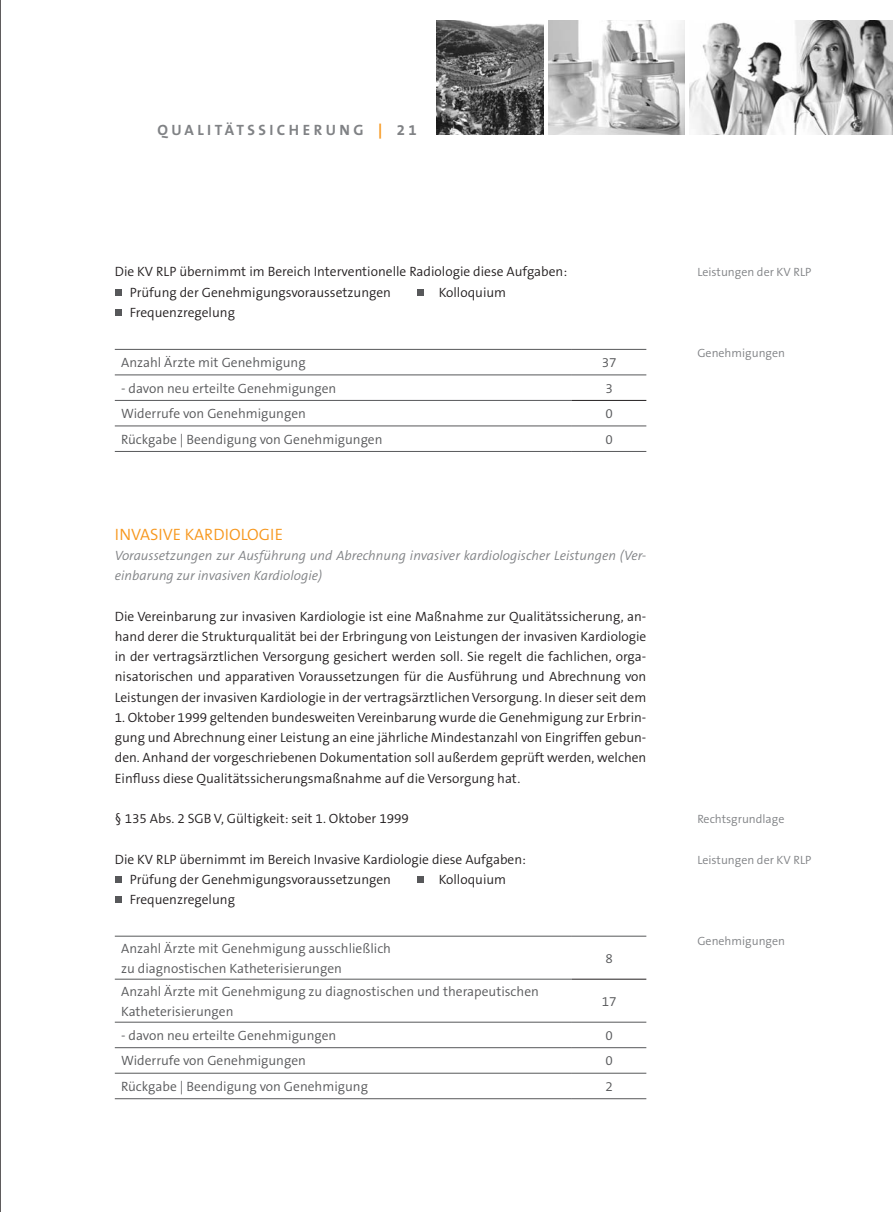
<style>
.page{position:relative;width:893px;height:1212px;background:#fff}
.page>*{position:absolute;margin:0;border:0;box-sizing:border-box;transform-origin:0 0}
.t1{font:300 16.5px "The Sans B4";letter-spacing:.005em;color:#f7971d}
.t2{font:700 15px "The Sans B7";letter-spacing:.23em;color:#808285}
.t3{font:300 13.5px/20.2px "The Sans B4";color:#231f20}
.t4{font:300 13.5px/20.2px "The Sans B4";color:#57585a}
.t5{font:italic 300 13.5px/20.2px "The Sans B4";color:#808285}
.t6{font:300 12px "The Sans B4";color:#808285}
.s1{color:#f7971d}
</style>
<div class="page">
<hr style="left:0;top:0;width:1px;height:1212px;background:#231f20">
<img style="left:690px;top:20px;width:203px;height:114px">
<img style="left:549px;top:20px;width:136px;height:114px">
<img style="left:437px;top:20px;width:106px;height:114px">
<div style="left:115px;top:289px;width:7px;height:6px;background:#57585a"></div>
<svg style="left:417px;top:289px;width:6px;height:6px"></svg>
<div style="left:115px;top:309px;width:7px;height:7px;background:#57585a"></div>
<hr style="left:115px;top:375px;width:457px;height:1px;background:#57585a">
<hr style="left:572px;top:375px;width:74px;height:1px;background:#57585a">
<hr style="left:115px;top:400px;width:457px;height:1px;background:#57585a">
<hr style="left:115px;top:426px;width:457px;height:1px;background:#57585a">
<hr style="left:572px;top:426px;width:74px;height:1px;background:#57585a">
<hr style="left:115px;top:451px;width:457px;height:1px;background:#57585a">
<hr style="left:572px;top:451px;width:74px;height:1px;background:#57585a">
<hr style="left:572px;top:400px;width:74px;height:1px;background:#231f20">
<hr style="left:115px;top:349px;width:457px;height:1px;background:#57585a">
<hr style="left:572px;top:349px;width:74px;height:1px;background:#57585a">
<div style="left:115px;top:876px;width:7px;height:7px;background:#57585a"></div>
<div style="left:417px;top:876px;width:6px;height:7px;background:#57585a"></div>
<div style="left:115px;top:896px;width:7px;height:7px;background:#57585a"></div>
<hr style="left:115px;top:979px;width:457px;height:1px;background:#57585a">
<hr style="left:115px;top:1022px;width:457px;height:1px;background:#57585a">
<hr style="left:572px;top:1022px;width:74px;height:1px;background:#57585a">
<hr style="left:115px;top:1047px;width:457px;height:1px;background:#57585a">
<hr style="left:572px;top:1047px;width:74px;height:1px;background:#57585a">
<hr style="left:115px;top:1073px;width:457px;height:1px;background:#57585a">
<hr style="left:572px;top:1073px;width:74px;height:1px;background:#57585a">
<hr style="left:115px;top:1098px;width:457px;height:1px;background:#57585a">
<hr style="left:572px;top:1098px;width:74px;height:1px;background:#57585a">
<hr style="left:572px;top:979px;width:74px;height:1px;background:#231f20">
<hr style="left:115px;top:936px;width:457px;height:1px;background:#57585a">
<hr style="left:572px;top:936px;width:74px;height:1px;background:#57585a">
<p class="t2" style="left:157px;top:121px;width:261px">QUALITÄTSSICHERUNG <span class="s1">|</span> 21</p>
<p class="t3" style="left:130px;top:262px;width:439px;text-indent:-15px">Die KV RLP übernimmt im Bereich I nterventionelle Radiologie diese Aufgaben:<br>Prüfung der Genehmigungsvoraussetzungen</p>
<p class="t3" style="left:439px;top:282px;width:69px">Kolloquium</p>
<p class="t3" style="left:130px;top:302px;width:107px">Frequenzregelung</p>
<p class="t4" style="left:121px;top:353px;width:186px">Anzahl Ärzte mit Genehmigung</p>
<p class="t4" style="left:602px;top:353px;width:16px">37</p>
<p class="t4" style="left:121px;top:378px;width:217px">- davon neu erteilte Genehmigungen</p>
<p class="t4" style="left:605px;top:378px;width:9px">3</p>
<p class="t4" style="left:121px;top:404px;width:186px">Widerrufe von Genehmigungen</p>
<p class="t4" style="left:605px;top:404px;width:9px">0</p>
<p class="t4" style="left:121px;top:429px;width:263px">Rückgabe | Beendigung von Genehmigungen</p>
<p class="t4" style="left:605px;top:429px;width:9px">0</p>
<p class="t1" style="left:115px;top:525px;width:87px">I nvasive Kard</p>
<p class="t1" style="left:225px;top:525px;width:60px">iologie</p>
<p class="t5" style="left:115px;top:545px;width:533px">Voraussetzungen zur Ausführung und Abrechnung invasiver kardiologischer Leistungen (Ver&shy;einbarung zur invasiven Kardiologie)</p>
<p class="t3" style="left:115px;top:606px;width:533px;text-align:justify">Die Vereinbarung zur invasiven Kardiologie ist eine Maßnahme zur Qualitätssicherung, an&shy;hand derer die Strukturqualität bei der E rbringung von Leistungen der invasiven Kardiologie in der vertragsärztlichen Versorgung gesichert werden soll. Sie regelt die fachlichen, orga&shy;nisatorischen und apparativen Voraussetzungen für die Ausführung und Abrechnung von Leistungen der invasiven Kardiologie in der vertragsärztlichen Versorgung. I n dieser seit dem</p>
<p class="t3" style="left:115px;top:707px;width:533px;text-align:justify">1. Oktober 1999 geltenden bundesweiten Vereinbarung wurde die Genehmigung zur E rbrin&shy;gung und Abrechnung einer Leistung an eine jährliche Mindestanzahl von Eingriffen gebun&shy;den. Anhand der vorgeschriebenen Dokumentation soll außerdem geprüft werden, welchen Einfluss diese Qualitätssicherungsmaßnahme auf die Versorgung hat.</p>
<p class="t3" style="left:115px;top:809px;width:296px">§ 135 Abs. 2 SGB V, Gültigkeit: seit 1. Oktober 1999</p>
<p class="t3" style="left:130px;top:849px;width:398px;text-indent:-15px">Die KV RLP übernimmt im Bereich I nvasive Kardiologie diese Aufgaben:<br>Prüfung der Genehmigungsvoraussetzungen</p>
<p class="t3" style="left:439px;top:869px;width:69px">Kolloquium</p>
<p class="t3" style="left:130px;top:890px;width:107px">Frequenzregelung</p>
<p class="t4" style="left:121px;top:938px;width:271px">Anzahl Ärzte mit Genehmigung ausschließlich zu diagnostischen Katheterisierungen</p>
<p class="t4" style="left:121px;top:981px;width:419px">Anzahl Ärzte mit Genehmigung zu diagnostischen und therapeutischen<br>Katheterisierungen</p>
<p class="t4" style="left:605px;top:948px;width:9px">8</p>
<p class="t4" style="left:602px;top:991px;width:16px">17</p>
<p class="t4" style="left:121px;top:1025px;width:217px">- davon neu erteilte Genehmigungen</p>
<p class="t4" style="left:605px;top:1025px;width:9px">0</p>
<p class="t4" style="left:121px;top:1051px;width:186px">Widerrufe von Genehmigungen</p>
<p class="t4" style="left:605px;top:1051px;width:9px">0</p>
<p class="t4" style="left:121px;top:1077px;width:248px">Rückgabe | Beendigung von Genehmigung</p>
<p class="t4" style="left:605px;top:1077px;width:9px">2</p>
<p class="t6" style="left:697px;top:266px;width:116px">Leistungen der KV RLP</p>
<p class="t6" style="left:697px;top:347px;width:89px">Genehmigungen</p>
<p class="t6" style="left:697px;top:812px;width:89px">Rechtsgrundlage</p>
<p class="t6" style="left:697px;top:853px;width:116px">Leistungen der KV RLP</p>
<p class="t6" style="left:697px;top:934px;width:89px">Genehmigungen</p>
</div>
